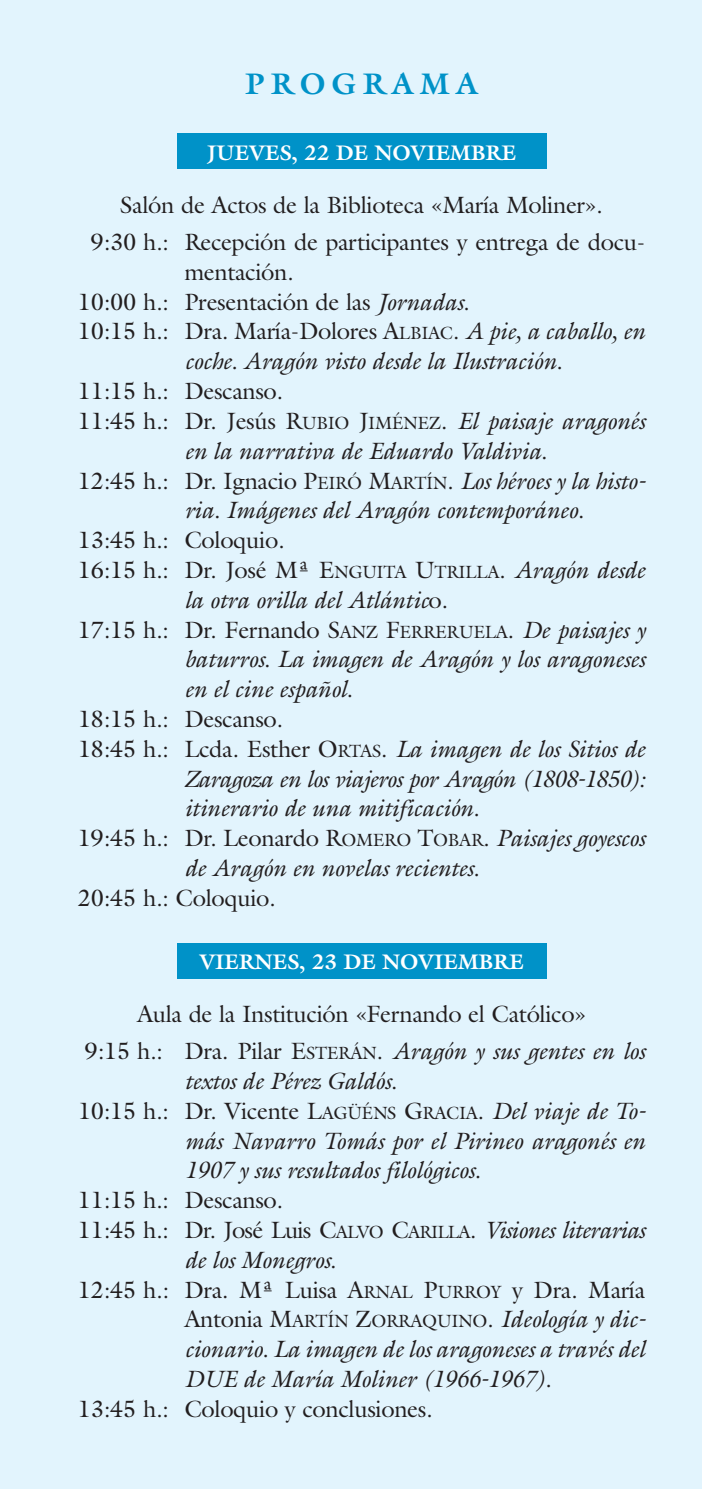
<style>
.page{position:relative;width:702px;height:1489px;background:#fff}
.page>*{position:absolute;margin:0;border:0;box-sizing:border-box;transform-origin:0 0}
.t1{font:700 30px "Galliard";letter-spacing:.2em;color:#0092c8}
.t2{font:23.75px/37px "Galliard";letter-spacing:-.015em;color:#221e1f;text-align:center}
.t3{font:italic 23.75px/29.8px "Galliard";letter-spacing:-.015em;color:#221e1f}
.t4{font:23.75px "Galliard";letter-spacing:-.035em;color:#221e1f}
.t5{font:italic 23.75px "Galliard";letter-spacing:-.035em;color:#221e1f}
.t6{font:700 21.25px "Galliard";letter-spacing:-.015em;color:#fff}
.t7{font:17.75px "Galliard";letter-spacing:-.02em;color:#221e1f}
.s1{color:#e2f4fd}
.s2{font-style:italic}
.s3{font-style:inherit}
.s4{font-size:17.75px}
.s5{font-style:normal}
.s6{font-style:normal;font-size:17.75px}
.s7{font-size:23.75px}
.s8{font-style:italic;font-size:23.75px}
</style>
<div class="page">
<div style="left:0;top:0;width:702px;height:1488px;background:#e2f4fd"></div>
<div style="left:177px;top:134px;width:369px;height:35px;background:#0092c8"></div>
<div style="left:177px;top:942px;width:369px;height:36px;background:#0092c8"></div>
<p class="t1" style="left:245px;top:73px;width:234px">PROGRAMA</p>
<p class="t6" style="left:207px;top:144px;width:310px">JUEVES, 22 DE NOVIEMBRE</p>
<p class="t2" style="left:78px;top:189px;width:568px">Salón de Actos de la Biblioteca «María Moliner».<br><span class="s1">1</span>9:30 h.: Recepción de participantes y entrega de docu-</p>
<p class="t2" style="left:184px;top:256px;width:111px">mentación.</p>
<p class="t2" style="left:78px;top:285px;width:393px">10:00 h.: Presentación de las <span class="s2">Jornadas</span>.</p>
<p class="t2" style="left:78px;top:315px;width:568px">10:15 h.: Dra. María-Dolores <span class="s3">A</span><span class="s4">LBIAC</span>. <span class="s2">A pie, a caballo, en</span></p>
<p class="t3" style="left:184px;top:349px;width:379px">coche. Aragón visto desde la Ilustración.</p>
<p class="t2" style="left:78px;top:375px;width:207px">11:15 h.: Descanso.</p>
<p class="t2" style="left:78px;top:405px;width:568px">11:45 h.: Dr. Jesús <span class="s3">R</span><span class="s4">UBIO</span> <span class="s3">J</span><span class="s4">IMÉNEZ</span>. <span class="s2">El paisaje aragonés</span></p>
<p class="t3" style="left:184px;top:438px;width:364px">en la narrativa de Eduardo Valdivia.</p>
<p class="t2" style="left:78px;top:464px;width:569px">12:45 h.: Dr. Ignacio <span class="s3">P</span><span class="s4">EIRÓ</span> <span class="s3">M</span><span class="s4">ARTÍN</span>. <span class="s2">Los héroes y la histo-</span></p>
<p class="t3" style="left:184px;top:498px;width:401px">ria. Imágenes del Aragón contemporáneo<span class="s5">.</span></p>
<p class="t2" style="left:78px;top:524px;width:208px">13:45 h.: Coloquio.</p>
<p class="t2" style="left:78px;top:554px;width:568px">16:15 h.: Dr. José Mª <span class="s3">E</span><span class="s4">NGUITA</span> <span class="s3">U</span><span class="s4">TRILLA</span>. <span class="s2">Aragón desde</span></p>
<p class="t3" style="left:184px;top:587px;width:265px">la otra orilla del Atlántic<span class="s5">o.</span></p>
<p class="t2" style="left:78px;top:613px;width:568px">17:15 h.: Dr. Fernando <span class="s3">S</span><span class="s4">ANZ</span> <span class="s3">F</span><span class="s4">ERRERUELA</span>. <span class="s2">De paisajes y</span></p>
<p class="t3" style="left:184px;top:647px;width:462px">baturros. La imagen de Aragón y los aragoneses</p>
<p class="t3" style="left:184px;top:676px;width:170px">en el cine español<span class="s5">.</span></p>
<p class="t2" style="left:78px;top:702px;width:207px">18:15 h.: Descanso.</p>
<p class="t3" style="left:78px;top:736px;width:568px"><span class="s5">18:45 h.: Lcda. Esther</span> <span class="s5">O</span><span class="s6">RTAS</span><span class="s5">.</span> La imagen de los Sitios de</p>
<p class="t5" style="left:184px;top:769px;width:462px">Zara goza en los viajeros por Aragón (1808-1850):</p>
<p class="t3" style="left:184px;top:795px;width:296px">itinerario de una mitificación.</p>
<p class="t2" style="left:78px;top:822px;width:568px">19:45 h.: Dr. Leonardo <span class="s3">R</span><span class="s4">OMERO</span> <span class="s3">T</span><span class="s4">OBAR</span>. <span class="s2">Paisajes goyescos</span></p>
<p class="t3" style="left:184px;top:855px;width:296px">de Aragón en novelas recientes.</p>
<p class="t2" style="left:78px;top:881px;width:199px">20:45 h.: Coloquio.</p>
<p class="t6" style="left:199px;top:953px;width:326px">VIERNES, 23 DE NOVIEMBRE</p>
<p class="t2" style="left:85px;top:998px;width:561px">Aula de la Institución «Fernando el Católico»<br>9:15 h.: Dra. Pilar <span class="s3">E</span><span class="s4">STERÁN</span>. <span class="s2">Aragón y sus gentes en los</span></p>
<p class="t3" style="left:184px;top:1068px;width:215px">textos de Pérez Galdós<span class="s5">.</span></p>
<p class="t2" style="left:78px;top:1094px;width:569px">10:15 h.: Dr. Vicente <span class="s3">L</span><span class="s4">AGÜÉNS</span> <span class="s3">G</span><span class="s4">RACIA</span>. <span class="s2">Del viaje de To-</span></p>
<p class="t3" style="left:184px;top:1127px;width:462px">más Navarro Tomás por el Pirineo aragonés en</p>
<p class="t3" style="left:184px;top:1157px;width:298px">1907 y sus resultados filológicos.</p>
<p class="t2" style="left:78px;top:1183px;width:207px">11:15 h.: Descanso.</p>
<p class="t4" style="left:78px;top:1220px;width:568px">11:45 h.: Dr. José Luis <span class="s3">C</span><span class="s4">ALVO</span> <span class="s3">C</span><span class="s4">ARILLA</span>. <span class="s2">Visiones literarias</span></p>
<p class="t3" style="left:184px;top:1247px;width:153px">de los Monegros.</p>
<p class="t2" style="left:78px;top:1273px;width:568px">12:45 h.: Dra. Mª Luisa <span class="s3">A</span><span class="s4">RNAL</span> <span class="s3">P</span><span class="s4">URROY</span> y Dra. María</p>
<p class="t7" style="left:184px;top:1314px;width:463px"><span class="s7">Antonia</span> <span class="s7">M</span>ARTÍN <span class="s7">Z</span>ORRAQUINO<span class="s7">.</span> <span class="s8">Ideología y dic-</span></p>
<p class="t3" style="left:184px;top:1336px;width:462px">cionario. La imagen de los aragoneses a través del<br>DUE de María Moliner (1966-1967).</p>
<p class="t2" style="left:78px;top:1392px;width:356px">13:45 h.: Coloquio y conclusiones.</p>
</div>
